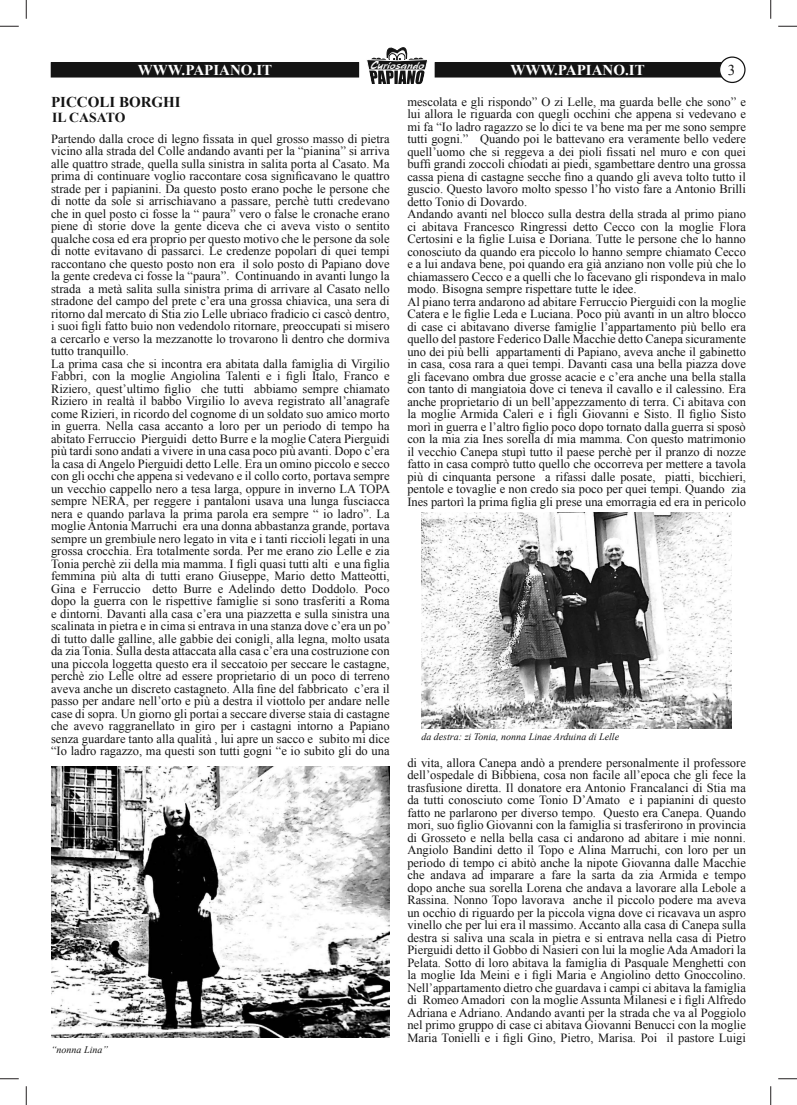
<style>
.page{position:relative;width:797px;height:1105px;background:#fff}
.page>*{position:absolute;margin:0;border:0;box-sizing:border-box;transform-origin:0 0}
.Normale{font:700 15px "Times New Roman";color:#fff}
.t1{font:700 15px "Times New Roman";color:#141414}
.t2{font:15px "Times New Roman";color:#141414}
.Normale-2{font:700 13.75px "Times New Roman";color:#141414}
.Normale-3{font:12.5px/12.5px "Times New Roman";color:#141414;text-align:justify}
.t3{font:italic 11.75px "Polo";color:#fff}
.Normale-4{font:italic 10px "Times New Roman";color:#141414}
</style>
<div class="page">
<img style="left:51px;top:767px;width:338px;height:271px">
<img style="left:422px;top:512px;width:309px;height:216px">
<svg style="left:366px;top:47px;width:62px;height:37px"></svg>
<div style="left:435px;top:63px;width:295px;height:14px;background:#141414"></div>
<div style="left:434px;top:62px;width:297px;height:16px;border:1px solid #141414"></div>
<div style="left:51px;top:63px;width:307px;height:14px;background:#141414"></div>
<div style="left:51px;top:62px;width:308px;height:16px;border:1px solid #141414"></div>
<div style="left:719px;top:57px;width:26px;height:25px;background:#fff;border-radius:50%"></div>
<div style="left:719px;top:56px;width:26px;height:27px;border:1px solid #141414;border-radius:50%"></div>
<svg style="left:0;top:25px;width:19px;height:2px"></svg>
<svg style="left:778px;top:25px;width:19px;height:2px"></svg>
<svg style="left:0;top:1078px;width:19px;height:1px"></svg>
<svg style="left:778px;top:1078px;width:19px;height:1px"></svg>
<svg style="left:25px;top:0;width:2px;height:19px"></svg>
<svg style="left:25px;top:1086px;width:2px;height:19px"></svg>
<svg style="left:770px;top:0;width:1px;height:19px"></svg>
<svg style="left:770px;top:1086px;width:1px;height:19px"></svg>
<p class="t3" style="left:370px;top:61px;width:59px">Curiosando</p>
<p class="Normale" style="left:138px;top:59px;width:136px">WWW.PAPIANO.IT</p>
<p class="Normale" style="left:510px;top:59px;width:136px">WWW.PAPIANO.IT</p>
<p class="t2" style="left:727px;top:60px;width:9px">3</p>
<p class="t1" style="left:51px;top:92px;width:131px">PICCOLI BORGHI</p>
<p class="Normale-2" style="left:52px;top:108px;width:75px">IL CASATO</p>
<p class="Normale-3" style="left:51px;top:132px;width:340px">Partendo dalla croce di legno fissata in quel grosso masso di pietra vicino alla strada del Colle andando avanti per la “pianina” si arriva alle quattro strade, quella sulla sinistra in salita porta al Casato. Ma prima di continuare voglio raccontare cosa significavano le quattro strade per i papianini. Da questo posto erano poche le persone che di notte da sole si arrischiavano a passare, perchè tutti credevano che in quel posto ci fosse la “ paura” vero o false le cronache erano piene di storie dove la gente diceva che ci aveva visto o sentito qualche cosa ed era proprio per questo motivo che le persone da sole di notte evitavano di passarci. Le credenze popolari di quei tempi raccontano che questo posto non era il solo posto di Papiano dove la gente credeva ci fosse la “paura”. Continuando in avanti lungo la strada a metà salita sulla sinistra prima di arrivare al Casato nello stradone del campo del prete c’era una grossa chiavica, una sera di ritorno dal mercato di Stia zio Lelle ubriaco fradicio ci cascò dentro, i suoi figli fatto buio non vedendolo ritornare, preoccupati si misero a cercarlo e verso la mezzanotte lo trovarono lì dentro che dormiva tutto tranquillo.</p>
<p class="Normale-3" style="left:51px;top:357px;width:341px">La prima casa che si incontra era abitata dalla famiglia di Virgilio Fabbri, con la moglie Angiolina Talenti e i figli Italo, Franco e Riziero, quest’ultimo figlio che tutti abbiamo sempre chiamato Riziero in realtà il babbo Virgilio lo aveva registrato all’anagrafe come Rizieri, in ricordo del cognome di un soldato suo amico morto in guerra. Nella casa accanto a loro per un periodo di tempo ha abitato Ferruccio Pierguidi detto Burre e la moglie Catera Pierguidi più tardi sono andati a vivere in una casa poco più avanti. Dopo c’era la casa di Angelo Pierguidi detto Lelle. Era un omino piccolo e secco con gli occhi che appena si vedevano e il collo corto, portava sempre un vecchio cappello nero a tesa larga, oppure in inverno LA TOPA sempre NERA, per reggere i pantaloni usava una lunga fusciacca nera e quando parlava la prima parola era sempre “ io ladro”. La moglie Antonia Marruchi era una donna abbastanza grande, portava sempre un grembiule nero legato in vita e i tanti riccioli legati in una grossa crocchia. Era totalmente sorda. Per me erano zio Lelle e zia Tonia perchè zii della mia mamma. I figli quasi tutti alti e una figlia femmina più alta di tutti erano Giuseppe, Mario detto Matteotti, Gina e Ferruccio detto Burre e Adelindo detto Doddolo. Poco dopo la guerra con le rispettive famiglie si sono trasferiti a Roma e dintorni. Davanti alla casa c’era una piazzetta e sulla sinistra una scalinata in pietra e in cima si entrava in una stanza dove c’era un po’ di tutto dalle galline, alle gabbie dei conigli, alla legna, molto usata da zia Tonia. Sulla desta attaccata alla casa c’era una costruzione con una piccola loggetta questo era il seccatoio per seccare le castagne, perchè zio Lelle oltre ad essere proprietario di un poco di terreno aveva anche un discreto castagneto. Alla fine del fabbricato c’era il passo per andare nell’orto e più a destra il viottolo per andare nelle case di sopra. Un giorno gli portai a seccare diverse staia di castagne che avevo raggranellato in giro per i castagni intorno a Papiano senza guardare tanto alla qualità , lui apre un sacco e subito mi dice “Io ladro ragazzo, ma questi son tutti gogni “e io subito gli do una</p>
<p class="Normale-4" style="left:51px;top:1043px;width:58px">“nonna Lina”</p>
<p class="Normale-3" style="left:407px;top:95px;width:340px">mescolata e gli rispondo” O zi Lelle, ma guarda belle che sono” e lui allora le riguarda con quegli occhini che appena si vedevano e mi fa “Io ladro ragazzo se lo dici te va bene ma per me sono sempre tutti gogni.” Quando poi le battevano era veramente bello vedere quell’uomo che si reggeva a dei pioli fissati nel muro e con quei buffi grandi zoccoli chiodati ai piedi, sgambettare dentro una grossa cassa piena di castagne secche fino a quando gli aveva tolto tutto il guscio. Questo lavoro molto spesso l’ho visto fare a Antonio Brilli detto Tonio di Dovardo.</p>
<p class="Normale-3" style="left:407px;top:208px;width:340px">Andando avanti nel blocco sulla destra della strada al primo piano ci abitava Francesco Ringressi detto Cecco con la moglie Flora Certosini e la figlie Luisa e Doriana. Tutte le persone che lo hanno conosciuto da quando era piccolo lo hanno sempre chiamato Cecco e a lui andava bene, poi quando era già anziano non volle più che lo chiamassero Cecco e a quelli che lo facevano gli rispondeva in malo modo. Bisogna sempre rispettare tutte le idee.</p>
<p class="Normale-3" style="left:407px;top:295px;width:340px">Al piano terra andarono ad abitare Ferruccio Pierguidi con la moglie Catera e le figlie Leda e Luciana. Poco più avanti in un altro blocco di case ci abitavano diverse famiglie l’appartamento più bello era quello del pastore Federico Dalle Macchie detto Canepa sicuramente uno dei più belli appartamenti di Papiano, aveva anche il gabinetto in casa, cosa rara a quei tempi. Davanti casa una bella piazza dove gli facevano ombra due grosse acacie e c’era anche una bella stalla con tanto di mangiatoia dove ci teneva il cavallo e il calessino. Era anche proprietario di un bell’appezzamento di terra. Ci abitava con la moglie Armida Caleri e i figli Giovanni e Sisto. Il figlio Sisto morì in guerra e l’altro figlio poco dopo tornato dalla guerra si sposò con la mia zia Ines sorella di mia mamma. Con questo matrimonio il vecchio Canepa stupì tutto il paese perchè per il pranzo di nozze fatto in casa comprò tutto quello che occorreva per mettere a tavola più di cinquanta persone a rifassi dalle posate, piatti, bicchieri, pentole e tovaglie e non credo sia poco per quei tempi. Quando zia Ines partorì la prima figlia gli prese una emorragia ed era in pericolo</p>
<p class="Normale-4" style="left:421px;top:730px;width:199px">da destra: zi Tonia, nonna Linae Arduina di Lelle</p>
<p class="Normale-3" style="left:407px;top:756px;width:340px">di vita, allora Canepa andò a prendere personalmente il professore dell’ospedale di Bibbiena, cosa non facile all’epoca che gli fece la trasfusione diretta. Il donatore era Antonio Francalanci di Stia ma da tutti conosciuto come Tonio D’Amato e i papianini di questo fatto ne parlarono per diverso tempo. Questo era Canepa. Quando mori, suo figlio Giovanni con la famiglia si trasferirono in provincia di Grosseto e nella bella casa ci andarono ad abitare i mie nonni.<br>Angiolo Bandini detto il Topo e Alina Marruchi, con loro per un periodo di tempo ci abitò anche la nipote Giovanna dalle Macchie che andava ad imparare a fare la sarta da zia Armida e tempo dopo anche sua sorella Lorena che andava a lavorare alla Lebole a Rassina. Nonno Topo lavorava anche il piccolo podere ma aveva un occhio di riguardo per la piccola vigna dove ci ricavava un aspro vinello che per lui era il massimo. Accanto alla casa di Canepa sulla destra si saliva una scala in pietra e si entrava nella casa di Pietro Pierguidi detto il Gobbo di Nasieri con lui la moglie Ada Amadori la Pelata. Sotto di loro abitava la famiglia di Pasquale Menghetti con la moglie Ida Meini e i figli Maria e Angiolino detto Gnoccolino.<br>Nell’appartamento dietro che guardava i campi ci abitava la famiglia di Romeo Amadori con la moglie Assunta Milanesi e i figli Alfredo Adriana e Adriano. Andando avanti per la strada che va al Poggiolo nel primo gruppo di case ci abitava Giovanni Benucci con la moglie Maria Tonielli e i figli Gino, Pietro, Marisa. Poi il pastore Luigi</p>
</div>
